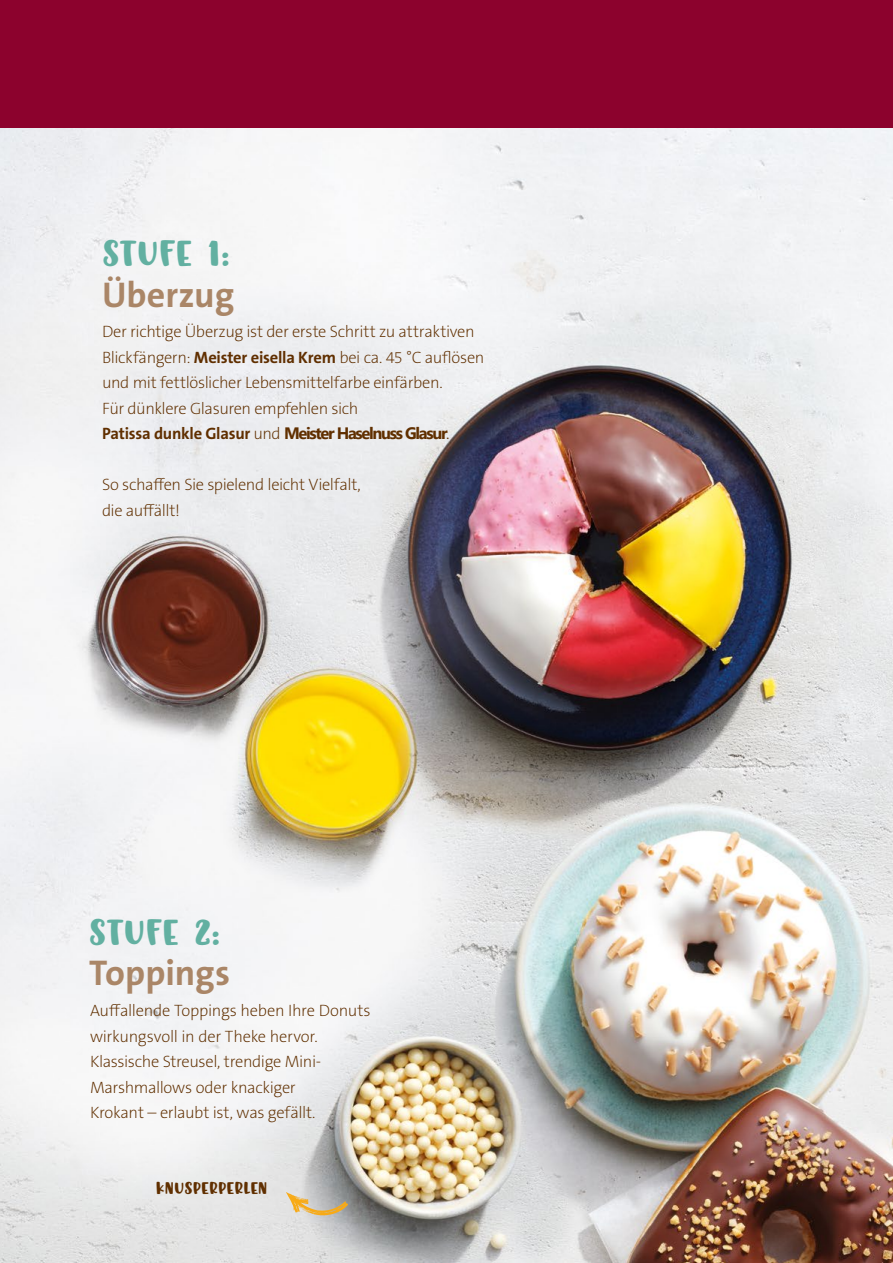
<style>
.page{position:relative;width:893px;height:1263px;background:#fff}
.page>*{position:absolute;margin:0;border:0;box-sizing:border-box;transform-origin:0 0}
.t1{font:37.5px "Donut Derby";color:#62b0a1}
.t2{font:700 36px "The Sans B W7";color:#aa8667}
.t3{font:17.4px "Donut Derby";color:#602f00}
.t4{font:200 16.5px/25.5px "The Sans B W2";letter-spacing:-.025em;color:#602f00}
.t5{font:700 16.5px "Segoe UI";letter-spacing:-.08em;color:#602f00}
.s1{font-family:"The Sans B W7";font-weight:700}
.s2{font-family:"The Sans B W7"}
.s3{font-family:"The Sans B W2";font-weight:200}
.s4{font-family:"The Sans B W3";font-weight:300}
</style>
<div class="page">
<img style="left:0;top:128px;width:893px;height:1135px">
<svg style="left:286px;top:1192px;width:62px;height:24px"></svg>
<div style="left:0;top:0;width:893px;height:128px;background:#8c022d"></div>
<svg style="left:892px;top:128px;width:1px;height:58px"></svg>
<h1 class="t1" style="left:102px;top:230px;width:130px">STUFE 1:</h1>
<h2 class="t2" style="left:102px;top:271px;width:134px">Überzug</h2>
<p class="t4" style="left:102px;top:319px;width:384px">Der richtige Überzug ist der erste Schritt zu attraktiven Blickfängern: <span class="s1">Meister eisella Krem</span> bei ca. 45 °C auflösen und mit fettlöslicher Lebensmittelfarbe einfärben.<br>Für dünklere Glasuren empfehlen sich</p>
<p class="t5" style="left:102px;top:418px;width:349px"><span class="s2">Patissa dunkle Glasur</span> <span class="s3">und</span> Meister Haselnuss Glasur<span class="s4">.</span></p>
<p class="t4" style="left:102px;top:472px;width:260px">So schaffen Sie spielend leicht Vielfalt, die auffällt!</p>
<h1 class="t1" style="left:89px;top:908px;width:133px">STUFE 2:</h1>
<h2 class="t2" style="left:89px;top:950px;width:142px">Toppings</h2>
<p class="t4" style="left:90px;top:998px;width:282px">Auffallende Toppings heben Ihre Donuts wirkungsvoll in der Theke hervor.<br>Klassische Streusel, trendige Mini-Marshmallows oder knackiger<br>Krokant – erlaubt ist, was gefällt.</p>
<p class="t3" style="left:156px;top:1177px;width:113px">KNUSPERPERLEN</p>
</div>
